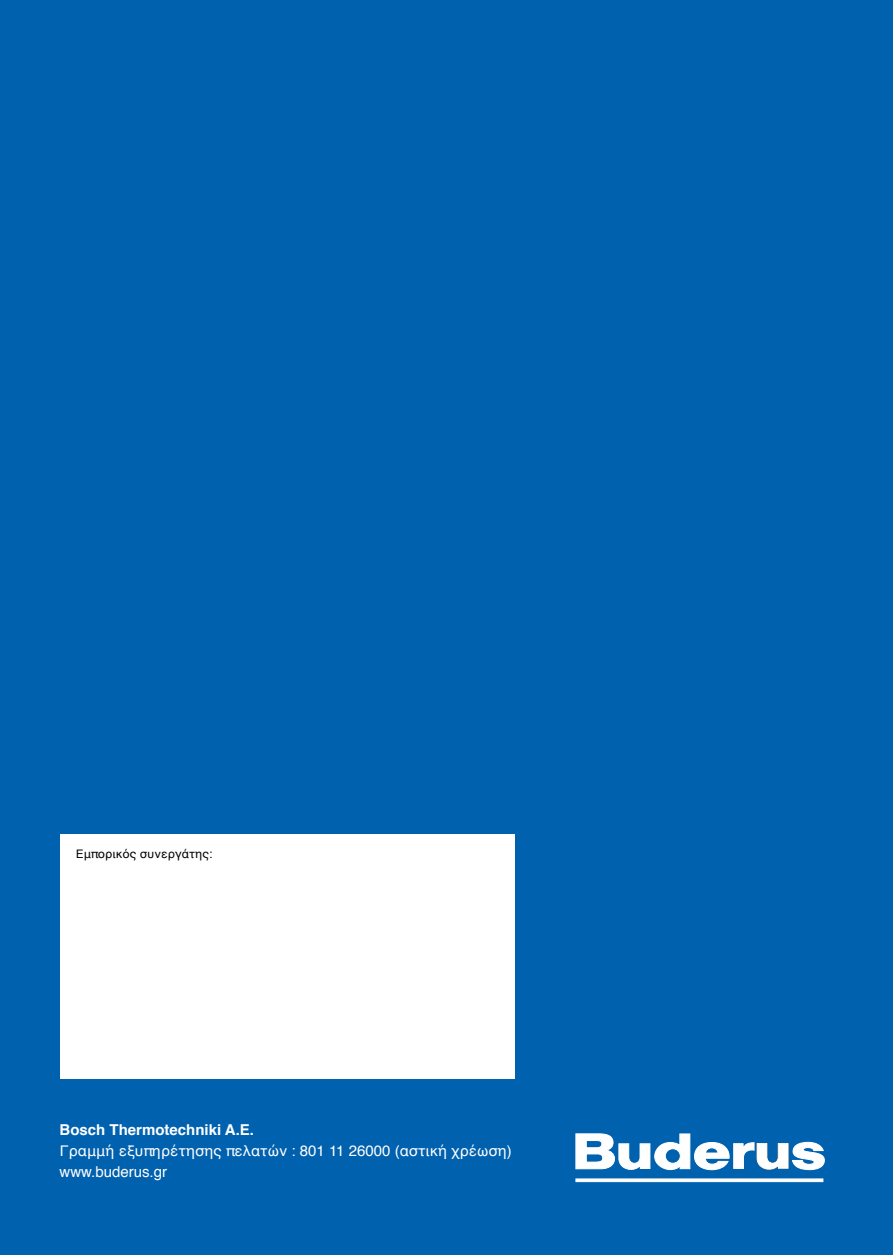
<style>
.page{position:relative;width:893px;height:1255px;background:#fff}
.page>*{position:absolute;margin:0;border:0;box-sizing:border-box;transform-origin:0 0}
.t1{font:15px/21px "Helvetica";color:#fff}
.t2{font:700 15px "Helvetica";color:#fff}
.t3{font:12px "Helvetica";color:#000}
</style>
<div class="page">
<div style="left:0;top:0;width:893px;height:1254px;background:#0061af"></div>
<div style="left:576px;top:1178px;width:247px;height:3px;background:#fff;border:1px solid #fff"></div>
<svg style="left:576px;top:1133px;width:248px;height:36px"></svg>
<div style="left:60px;top:833px;width:454px;height:245px;background:#fff"></div>
<p class="t3" style="left:76px;top:844px;width:138px">Εμπορικός συνεργάτης:</p>
<p class="t2" style="left:60px;top:1117px;width:196px">Bosch Thermotechniki A.E.</p>
<p class="t1" style="left:60px;top:1140px;width:454px">Γραμμή εξυπηρέτησης πελατών : 801 11 26000 (αστική χρέωση) www.buderus.gr</p>
</div>
